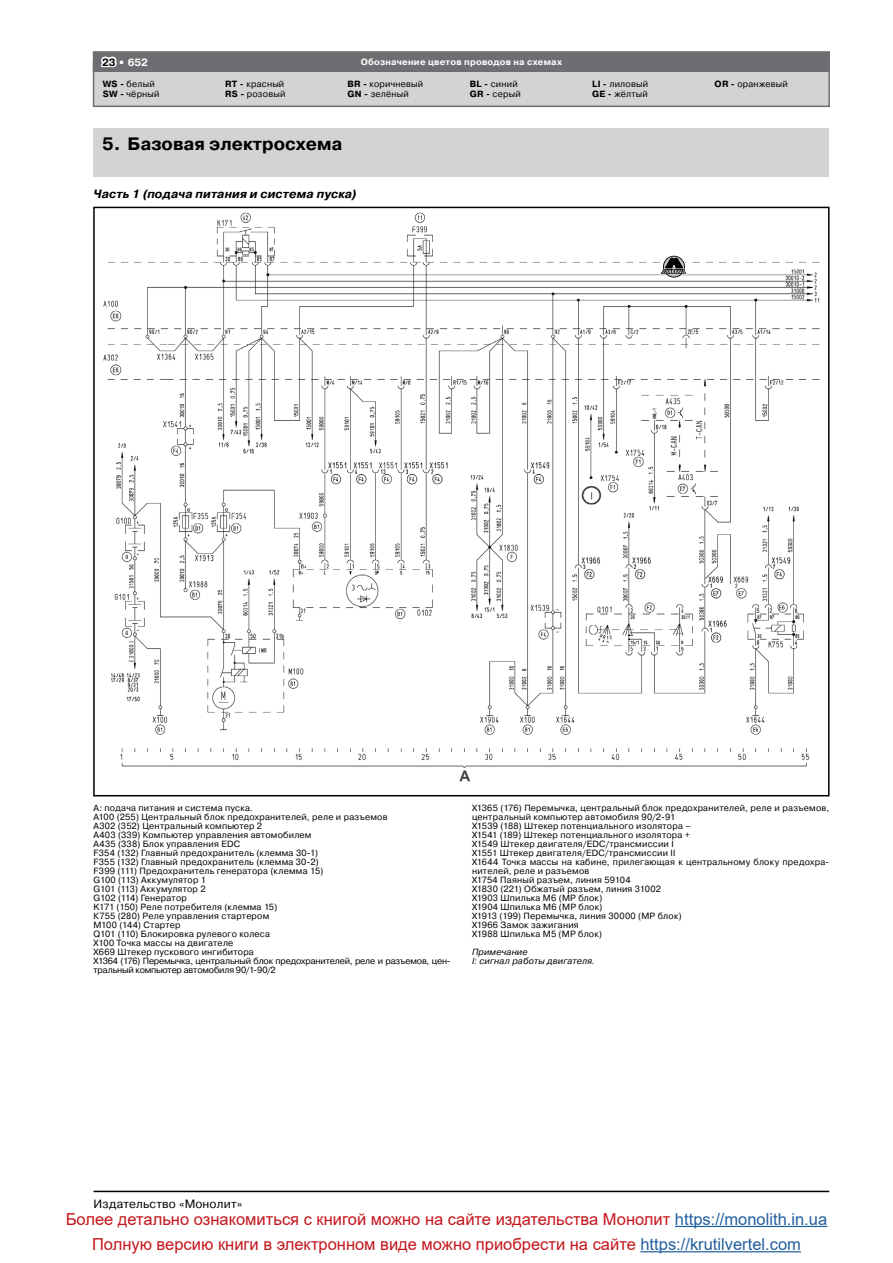
<style>
.page{position:relative;width:893px;height:1263px;background:#fff}
.page>*{position:absolute;margin:0;border:0;box-sizing:border-box;transform-origin:0 0}
.t1{font:700 18px "Pragmatica C";color:#000}
.t2{font:16.5px "Arial";color:#c4161c}
.t3{font:italic 700 12px "Pragmatica C";letter-spacing:.015em;color:#000}
.t4{font:12px "Pragmatica C";letter-spacing:.01em;color:#000}
.t5{font:700 10.5px "Pragmatica C";color:#fff}
.t6{font:9px/9px "Pragmatica C";letter-spacing:.025em;color:#000}
.t7{font:italic 9px/9px "Pragmatica C";letter-spacing:.02em;color:#000}
.t8{font:700 9px "Pragmatica C";letter-spacing:.03em;color:#fff}
.s1{color:#000}
.s2{font-weight:700}
.s3{color:#215e9e}
</style>
<div class="page">
<hr style="left:94px;top:1191px;width:735px;height:1px;background:#000">
<div style="left:94px;top:62px;width:735px;height:44px;background:#d1d3d4"></div>
<div style="left:93px;top:61px;width:737px;height:46px;border:2px solid #6d6e71"></div>
<div style="left:94px;top:52px;width:735px;height:19px;background:#6d6e71"></div>
<div style="left:93px;top:51px;width:737px;height:21px;border:2px solid #6d6e71"></div>
<svg style="left:101px;top:56px;width:16px;height:12px"></svg>
<div style="left:94px;top:128px;width:735px;height:49px;background:#d1d3d4"></div>
<img style="left:103px;top:212px;width:717px;height:570px">
<svg style="left:659px;top:255px;width:29px;height:23px"></svg>
<hr style="left:640px;top:1251px;width:161px;height:1px;background:#215e9e">
<hr style="left:675px;top:1226px;width:152px;height:1px;background:#215e9e">
<p class="t5" style="left:102px;top:56px;width:48px"><span class="s1">23</span> • 652</p>
<p class="t8" style="left:361px;top:57px;width:203px">Обозначение цветов проводов на схемах</p>
<p class="t6" style="left:103px;top:78px;width:58px;line-height:10.5px"><span class="s2">WS -</span> белый<br><span class="s2">SW -</span> чёрный</p>
<p class="t6" style="left:225px;top:78px;width:62px;line-height:10.5px"><span class="s2">RT -</span> красный<br><span class="s2">RS -</span> розовый</p>
<p class="t6" style="left:347px;top:78px;width:77px;line-height:10.5px"><span class="s2">BR -</span> коричневый<br><span class="s2">GN -</span> зелёный</p>
<p class="t6" style="left:470px;top:78px;width:52px;line-height:10.5px"><span class="s2">BL -</span> синий<br><span class="s2">GR -</span> серый</p>
<p class="t6" style="left:592px;top:78px;width:57px;line-height:10.5px"><span class="s2">LI -</span> лиловый<br><span class="s2">GE -</span> жёлтый</p>
<p class="t6" style="left:715px;top:79px;width:75px"><span class="s2">OR -</span> оранжевый</p>
<h1 class="t1" style="left:102px;top:134px;width:242px">5. Базовая электросхема</h1>
<h3 class="t3" style="left:94px;top:187px;width:265px">Часть 1 (подача питания и система пуска)</h3>
<p class="t6" style="left:94px;top:804px;width:359px">А: подача питания и система пуска.<br>А100 (255) Центральный блок предохранителей, реле и разъемов<br>А302 (352) Центральный компьютер 2<br>А403 (339) Компьютер управления автомобилем<br>А435 (338) Блок управления EDC<br>F354 (132) Главный предохранитель (клемма 30-1)<br>F355 (132) Главный предохранитель (клемма 30-2)<br>F399 (111) Предохранитель генератора (клемма 15)<br>G100 (113) Аккумулятор 1<br>G101 (113) Аккумулятор 2<br>G102 (114) Генератор<br>K171 (150) Реле потребителя (клемма 15)<br>К755 (280) Реле управления стартером<br>M100 (144) Стартер<br>Q101 (110) Блокировка рулевого колеса<br>X100 Точка массы на двигателе<br>X669 Штекер пускового ингибитора<br>X1364 (176) Перемычка, центральный блок предохранителей, реле и разъемов, цен&shy;тральный компьютер автомобиля 90/1-90/2</p>
<p class="t6" style="left:472px;top:804px;width:359px">X1365 (176) Перемычка, центральный блок предохранителей, реле и разъемов, центральный компьютер автомобиля 90/2-91<br>X1539 (188) Штекер потенциального изолятора –<br>X1541 (189) Штекер потенциального изолятора +<br>X1549 Штекер двигателя/EDC/трансмиссии I<br>X1551 Штекер двигателя/EDC/трансмиссии II<br>X1644 Точка массы на кабине, прилегающая к центральному блоку предохра&shy;нителей, реле и разъемов<br>X1754 Паяный разъем, линия 59104<br>X1830 (221) Обжатый разъем, линия 31002<br>X1903 Шпилька M6 (MP блок)<br>X1904 Шпилька M6 (MP блок)<br>X1913 (199) Перемычка, линия 30000 (MP блок)<br>X1966 Замок зажигания<br>X1988 Шпилька M5 (MP блок)</p>
<p class="t7" style="left:472px;top:948px;width:125px">Примечание<br>I: сигнал работы двигателя.</p>
<h3 class="t4" style="left:94px;top:1197px;width:150px">Издательство «Монолит»</h3>
<h2 class="t2" style="left:66px;top:1207px;width:763px">Более детально ознакомиться с книгой можно на сайте издательства Монолит <span class="s3">https://monolith.in.ua</span></h2>
<h2 class="t2" style="left:92px;top:1233px;width:710px">Полную версию книги в электронном виде можно приобрести на сайте <span class="s3">https://krutilvertel.com</span></h2>
</div>
